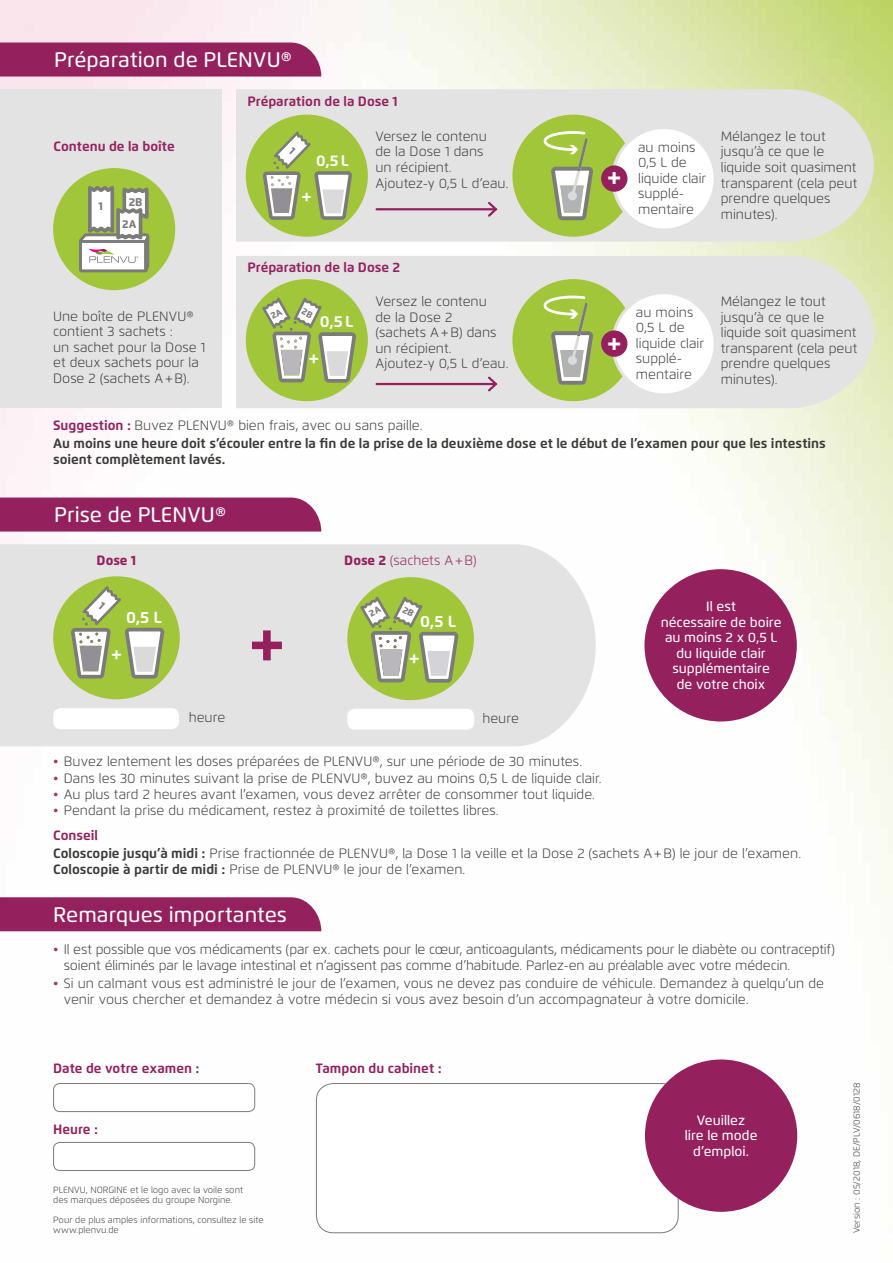
<style>
.page{position:relative;width:893px;height:1263px;background:#fff}
.page>*{position:absolute;margin:0;border:0;box-sizing:border-box;transform-origin:0 0}
.t1{font:800 23.7px "Flexo";color:#fff}
.t2{font:500 21px "Flexo";color:#fff}
.t3{font:700 17.85px "Flexo";color:#fff}
.t4{font:700 17.55px "Flexo";color:#fff}
.t5{font:700 17.1px "Flexo";color:#fff}
.t6{font:700 16.05px "Flexo";color:#fff}
.t7{font:700 15.9px "Flexo";color:#fff}
.t8{font:700 15.3px "Flexo";color:#fff}
.t9{font:300 13.5px/15.6px "Flexo";color:#3b3b3a}
.t10{font:700 13.5px/17.7px "Flexo";color:#3b3b3a}
.t11{font:500 13.5px/15.6px "Flexo";color:#fff;text-align:center}
.t12{font:700 13.5px "Flexo";color:#94215e}
.t13{font:300 13.5px "Flexo";letter-spacing:.005em;color:#94215e}
.t14{font:800 13.5px "Flexo";color:#94215e}
.t15{font:800 11.25px "Flexo";color:#7b7b7a}
.t16{font:300 9px/10.4px "Flexo";color:#3b3b3a}
.s1{color:#94215e}
.s2{font-weight:300}
.s3{font-weight:800}
.s4{color:#9e376a}
.s5{font-weight:700;color:#94215e}
.s6{font-weight:700}
</style>
<div class="page">
<img style="left:0;top:0;width:893px;height:1234px">
<div style="left:0;top:89px;width:221px;height:319px;background:#e3e3e3"></div>
<div style="left:236px;top:89px;width:638px;height:153px;background:#e3e3e3"></div>
<div style="left:236px;top:256px;width:638px;height:152px;background:#e3e3e3"></div>
<div style="left:54px;top:1083px;width:201px;height:28px;background:#fff;border-radius:6px"></div>
<div style="left:53px;top:1083px;width:202px;height:29px;border:1px solid #7b7b7a;border-radius:6px"></div>
<div style="left:316px;top:1083px;width:362px;height:150px;background:#fff;border-radius:17px"></div>
<div style="left:316px;top:1083px;width:363px;height:150px;border:1px solid #7b7b7a;border-radius:17px"></div>
<div style="left:54px;top:1142px;width:201px;height:28px;background:#fff;border-radius:6px"></div>
<div style="left:53px;top:1142px;width:202px;height:29px;border:1px solid #7b7b7a;border-radius:6px"></div>
<div style="left:0;top:544px;width:596px;height:202px;background:#e3e3e3"></div>
<div style="left:53px;top:708px;width:126px;height:21px;background:#fff;border-radius:8px"></div>
<div style="left:347px;top:709px;width:127px;height:21px;background:#fff;border-radius:8px"></div>
<svg style="left:252px;top:630px;width:30px;height:30px"></svg>
<div style="left:0;top:43px;width:321px;height:34px;background:#94215e"></div>
<div style="left:0;top:497px;width:321px;height:34px;background:#94215e"></div>
<div style="left:0;top:897px;width:321px;height:34px;background:#94215e"></div>
<div style="left:645px;top:1059px;width:152px;height:153px;background:#94215e;border-radius:50%"></div>
<div style="left:644px;top:569px;width:153px;height:152px;background:#94215e;border-radius:50%"></div>
<div style="left:512px;top:115px;width:122px;height:122px;background:#a1c639;border-radius:50%"></div>
<svg style="left:544px;top:131px;width:49px;height:89px"></svg>
<div style="left:613px;top:128px;width:102px;height:102px;background:#fff;border-radius:50%"></div>
<div style="left:611px;top:126px;width:106px;height:105px;border:3px solid #e3e3e3;border-radius:50%"></div>
<div style="left:601px;top:165px;width:26px;height:27px;background:#94215e;border-radius:50%"></div>
<hr style="left:377px;top:208px;width:119px;height:2px;background:#94215e">
<svg style="left:486px;top:200px;width:13px;height:19px"></svg>
<div style="left:512px;top:279px;width:122px;height:122px;background:#a1c639;border-radius:50%"></div>
<svg style="left:544px;top:296px;width:49px;height:89px"></svg>
<div style="left:613px;top:293px;width:102px;height:102px;background:#fff;border-radius:50%"></div>
<div style="left:611px;top:291px;width:106px;height:105px;border:3px solid #e3e3e3;border-radius:50%"></div>
<div style="left:601px;top:330px;width:26px;height:27px;background:#94215e;border-radius:50%"></div>
<hr style="left:377px;top:383px;width:119px;height:2px;background:#94215e">
<svg style="left:486px;top:374px;width:13px;height:19px"></svg>
<div style="left:53px;top:576px;width:127px;height:123px;background:#a1c639;border-radius:50%"></div>
<div style="left:347px;top:577px;width:127px;height:123px;background:#a1c639;border-radius:50%"></div>
<div style="left:53px;top:168px;width:122px;height:122px;background:#a1c639;border-radius:50%"></div>
<svg style="left:78px;top:186px;width:74px;height:100px"></svg>
<div style="left:246px;top:115px;width:122px;height:122px;background:#a1c639;border-radius:50%"></div>
<div style="left:246px;top:279px;width:122px;height:122px;background:#a1c639;border-radius:50%"></div>
<svg style="left:71px;top:586px;width:94px;height:94px"></svg>
<svg style="left:360px;top:597px;width:99px;height:87px"></svg>
<svg style="left:263px;top:131px;width:90px;height:91px"></svg>
<svg style="left:262px;top:298px;width:95px;height:86px"></svg>
<h2 class="t2" style="left:54px;top:47px;width:239px">Préparation de PLENVU®</h2>
<p class="t12" style="left:54px;top:138px;width:123px">Contenu de la boîte</p>
<p class="t15" style="left:99px;top:199px;width:6px">1</p>
<p class="t15" style="left:129px;top:196px;width:15px">2B</p>
<p class="t15" style="left:122px;top:217px;width:16px">2A</p>
<p class="t9" style="left:53px;top:308px;width:154px">Une boîte de PLENVU® contient 3 sachets :<br>un sachet pour la Dose 1 et deux sachets pour la<br>Dose 2 (sachets A+B).</p>
<p class="t12" style="left:247px;top:93px;width:152px">Préparation de la Dose 1</p>
<p class="t8" style="left:316px;top:152px;width:34px">0,5 L</p>
<p class="t5" style="left:302px;top:186px;width:11px">+</p>
<p class="t9" style="left:375px;top:129px;width:135px">Versez le contenu<br>de la Dose 1 dans<br>un récipient.<br>Ajoutez-y 0,5 L d’eau.</p>
<p class="t12" style="left:247px;top:259px;width:154px">Préparation de la Dose 2</p>
<h1 class="t1" style="left:607px;top:163px;width:15px">+</h1>
<p class="t9" style="left:638px;top:139px;width:70px">au moins<br>0,5 L de liquide clair supplé&shy;mentaire</p>
<p class="t9" style="left:721px;top:128px;width:138px">Mélangez le tout jusqu’à ce que le liquide soit quasiment transparent (cela peut prendre quelques minutes).</p>
<p class="t7" style="left:320px;top:312px;width:35px">0,5 L</p>
<p class="t4" style="left:309px;top:348px;width:12px">+</p>
<p class="t9" style="left:375px;top:293px;width:135px">Versez le contenu<br>de la Dose 2<br>(sachets A+B) dans un récipient.<br>Ajoutez-y 0,5 L d’eau.</p>
<p class="t9" style="left:721px;top:293px;width:138px">Mélangez le tout jusqu’à ce que le liquide soit quasiment transparent (cela peut prendre quelques minutes).</p>
<p class="t9" style="left:636px;top:304px;width:70px">au moins<br>0,5 L de liquide clair supplé&shy;mentaire</p>
<h1 class="t1" style="left:607px;top:328px;width:15px">+</h1>
<p class="t10" style="left:53px;top:417px;width:774px"><span class="s1">Suggestion :</span> <span class="s2">Buvez PLENVU® bien frais, avec ou sans paille.<br></span>Au moins une heure doit s’écouler entre la fin de la prise de la deuxième dose et le début de l’examen pour que les intestins</p>
<p class="t10" style="left:53px;top:450px;width:174px">soient complètement lavés.</p>
<h2 class="t2" style="left:54px;top:502px;width:173px">Prise de PLENVU®</h2>
<p class="t14" style="left:97px;top:551px;width:41px">Dose 1</p>
<p class="t13" style="left:344px;top:552px;width:134px"><span class="s3">Dose 2</span> (sachets A+B)</p>
<p class="t6" style="left:126px;top:607px;width:37px">0,5 L</p>
<h3 class="t3" style="left:112px;top:643px;width:12px">+</h3>
<p class="t6" style="left:420px;top:611px;width:37px">0,5 L</p>
<h3 class="t3" style="left:409px;top:647px;width:12px">+</h3>
<p class="t9" style="left:189px;top:710px;width:38px">heure</p>
<p class="t9" style="left:483px;top:710px;width:38px">heure</p>
<p class="t9" style="left:53px;top:754px;width:530px"><span class="s4">•</span> Buvez lentement les doses préparées de PLENVU®, sur une période de 30 minutes.</p>
<p class="t9" style="left:53px;top:770px;width:550px"><span class="s4">•</span> Dans les 30 minutes suivant la prise de PLENVU®, buvez au moins 0,5 L de liquide clair.</p>
<p class="t9" style="left:53px;top:786px;width:543px"><span class="s4">•</span> Au plus tard 2 heures avant l’examen, vous devez arrêter de consommer tout liquide.</p>
<p class="t9" style="left:53px;top:802px;width:447px"><span class="s4">•</span> Pendant la prise du médicament, restez à proximité de toilettes libres.</p>
<p class="t11" style="left:661px;top:599px;width:122px">Il est<br>nécessaire de boire au moins 2 x 0,5 L du liquide clair supplémentaire<br>de votre choix</p>
<p class="t9" style="left:53px;top:826px;width:749px;line-height:18.3px"><span class="s5">Conseil<br></span><span class="s6">Coloscopie jusqu’à midi :</span> Prise fractionnée de PLENVU®, la Dose 1 la veille et la Dose 2 (sachets A+B) le jour de l’examen.</p>
<p class="t9" style="left:53px;top:861px;width:414px"><span class="s6">Coloscopie à partir de midi :</span> Prise de PLENVU® le jour de l’examen.</p>
<h2 class="t2" style="left:53px;top:901px;width:235px">Remarques importantes</h2>
<p class="t9" style="left:64px;top:941px;width:773px;line-height:16.2px;text-indent:-11px"><span class="s4">•</span> Il est possible que vos médicaments (par ex. cachets pour le cœur, anticoagulants, médicaments pour le diabète ou contraceptif) soient éliminés par le lavage intestinal et n’agissent pas comme d’habitude. Parlez-en au préalable avec votre médecin.</p>
<p class="t9" style="left:64px;top:975px;width:762px;line-height:16.2px;text-indent:-11px"><span class="s4">•</span> Si un calmant vous est administré le jour de l’examen, vous ne devez pas conduire de véhicule. Demandez à quelqu’un de venir vous chercher et demandez à votre médecin si vous avez besoin d’un accompagnateur à votre domicile.</p>
<p class="t12" style="left:53px;top:1059px;width:148px">Date de votre examen :</p>
<p class="t12" style="left:53px;top:1120px;width:46px">Heure :</p>
<p class="t16" style="left:53px;top:1185px;width:192px">PLENVU, NORGINE et le logo avec la voile sont des marques déposées du groupe Norgine.</p>
<p class="t16" style="left:53px;top:1214px;width:212px">Pour de plus amples informations, consultez le site www.plenvu.de</p>
<p class="t12" style="left:316px;top:1059px;width:127px">Tampon du cabinet :</p>
<p class="t11" style="left:685px;top:1112px;width:74px">Veuillez<br>lire le mode d’emploi.</p>
<p class="t16" style="left:852px;top:1233px;width:152px;rotate:-90deg">Version : 05/2018, DE/PLV/0618/0128</p>
</div>
